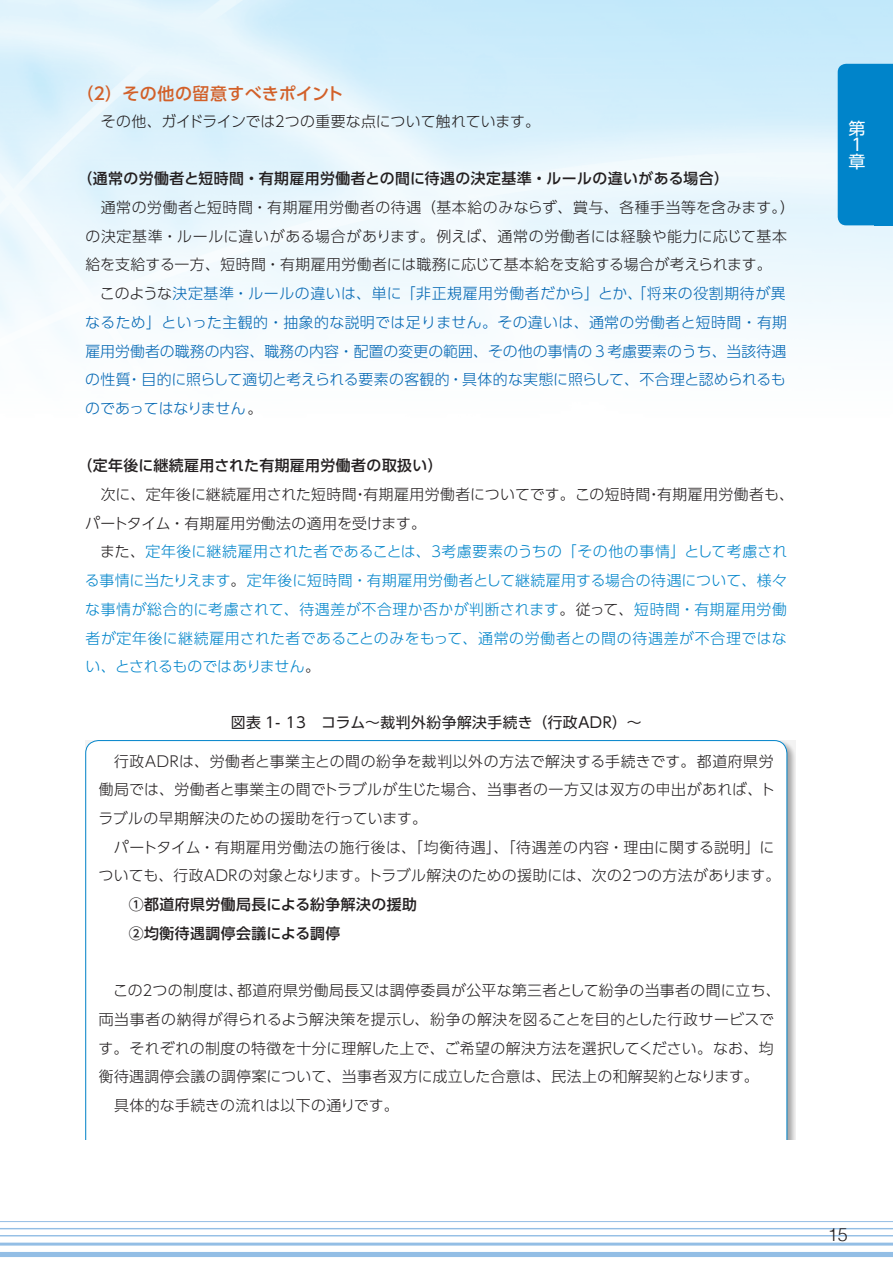
<style>
.page{position:relative;width:893px;height:1263px;background:#fff}
.page>*{position:absolute;margin:0;border:0;box-sizing:border-box;transform-origin:0 0}
.t1{font:300 18px "Helvetica";color:#231f20}
.t2{font:500 16.95px "UD Shin Go Pr 6 N";letter-spacing:.02em;color:#d26029}
.t3{font:16.95px "UD Shin Go Pr 6 N";color:#fff}
.t4{font:300 14.85px/28.7px "UD Shin Go Pr 6 N";letter-spacing:.03em;color:#231f20}
.t5{font:300 14.85px/28.7px "UD Shin Go Pr 6 N";letter-spacing:.015em;color:#0084ca;text-align:justify}
.t6{font:300 14.85px/28.7px "UD Shin Go Pr 6 N";letter-spacing:-.005em;color:#0166b3;text-align:justify}
.t7{font:500 14.85px/28.7px "UD Shin Go Pr 6 N";letter-spacing:.03em;color:#231f20}
.t8{font:300 14.85px "UD Shin Go Pr 6 N";letter-spacing:-.005em;color:#231f20}
.t9{font:14.85px "UD Shin Go Pr 6 N";letter-spacing:.03em;color:#231f20}
.s1{color:#231f20}
</style>
<div class="page">
<img style="left:0;top:0;width:893px;height:1246px">
<hr style="left:0;top:1228px;width:893px;height:1px;background:#93bee5">
<hr style="left:0;top:1235px;width:893px;height:1px;background:#93bee5">
<hr style="left:0;top:1242px;width:893px;height:3px;background:#93bee5">
<hr style="left:0;top:1221px;width:893px;height:1px;background:#93bee5">
<div style="left:0;top:1252px;width:893px;height:5px;background:#93bee5"></div>
<div style="left:838px;top:64px;width:36px;height:161px;background:#0084ca"></div>
<div style="left:874px;top:64px;width:19px;height:161px;background:#0084ca"></div>
<svg style="left:85px;top:740px;width:702px;height:400px"></svg>
<div style="left:75px;top:1140px;width:735px;height:48px;background:#fff"></div>
<p class="t2" style="left:76px;top:80px;width:268px">（２）その他の留意すべきポイント</p>
<p class="t8" style="left:101px;top:109px;width:441px">その他、ガイドラインでは２つの重要な点について触れています。</p>
<p class="t7" style="left:78px;top:164px;width:653px">（通常の労働者と短時間・有期雇用労働者との間に待遇の決定基準・ルールの違いがある場合）</p>
<p class="t4" style="left:85px;top:192px;width:711px;text-indent:15px">通常の労働者と短時間・有期雇用労働者の待遇（基本給のみならず、賞与、各種手当等を含みます。）の決定基準・ルールに違いがある場合があります。例えば、通常の労働者には経験や能力に応じて基本給を支給する一方、短時間・有期雇用労働者には職務に応じて基本給を支給する場合が考えられます。</p>
<p class="t6" style="left:85px;top:279px;width:703px;text-indent:15px"><span class="s1">このような</span>決定基準・ルールの違いは、単に「非正規雇用労働者だから」とか、「将来の役割期待が異なるため」といった主観的・抽象的な説明では足りません。その違いは、通常の労働者と短時間・有期雇用労働者の職務の内容、職務の内容・配置の変更の範囲、その他の事情の３考慮要素のうち、当該待遇の性質・目的に照らして適切と考えられる要素の客観的・具体的な実態に照らして、不合理と認められるものであってはなりません<span class="s1">。</span></p>
<p class="t7" style="left:78px;top:451px;width:367px">（定年後に継続雇用された有期雇用労働者の取扱い）</p>
<p class="t4" style="left:85px;top:480px;width:710px;text-indent:16px">次に、定年後に継続雇用された短時間・有期雇用労働者についてです。この短時間・有期雇用労働者も、パートタイム・有期雇用労働法の適用を受けます。</p>
<p class="t5" style="left:85px;top:537px;width:704px;text-indent:15px"><span class="s1">また、</span>定年後に継続雇用された者であることは、３考慮要素のうちの「その他の事情」として考慮される事情に当たりえます<span class="s1">。</span>定年後に短時間・有期雇用労働者として継続雇用する場合の待遇について、様々な事情が総合的に考慮されて、待遇差が不合理か否かが判断されます<span class="s1">。従って、</span>短時間・有期雇用労働者が定年後に継続雇用された者であることのみをもって、通常の労働者との間の待遇差が不合理ではない、とされるものではありません<span class="s1">。</span></p>
<p class="t9" style="left:231px;top:710px;width:412px">図表 1- 13 コラム～裁判外紛争解決手続き（行政ＡＤＲ）～</p>
<p class="t4" style="left:98px;top:746px;width:678px;text-align:justify;text-indent:16px">行政ＡＤＲは、労働者と事業主との間の紛争を裁判以外の方法で解決する手続きです。都道府県労働局では、労働者と事業主の間でトラブルが生じた場合、当事者の一方又は双方の申出があれば、トラブルの早期解決のための援助を行っています。</p>
<p class="t4" style="left:99px;top:832px;width:683px;text-indent:15px">パートタイム・有期雇用労働法の施行後は、「均衡待遇」、「待遇差の内容・理由に関する説明」についても、行政ＡＤＲの対象となります。トラブル解決のための援助には、次の２つの方法があります。</p>
<p class="t7" style="left:129px;top:890px;width:290px">①都道府県労働局長による紛争解決の援助<br>②均衡待遇調停会議による調停</p>
<p class="t4" style="left:113px;top:976px;width:669px">この２つの制度は、都道府県労働局長又は調停委員が公平な第三者として紛争の当事者の間に立ち、</p>
<p class="t4" style="left:99px;top:1004px;width:677px">両当事者の納得が得られるよう解決策を提示し、紛争の解決を図ることを目的とした行政サービスで</p>
<p class="t4" style="left:98px;top:1033px;width:677px">す。それぞれの制度の特徴を十分に理解した上で、ご希望の解決方法を選択してください。なお、均</p>
<p class="t4" style="left:99px;top:1062px;width:662px">衡待遇調停会議の調停案について、当事者双方に成立した合意は、民法上の和解契約となります。</p>
<p class="t4" style="left:114px;top:1091px;width:286px">具体的な手続きの流れは以下の通りです。</p>
<p class="t3" style="left:848px;top:114px;width:19px">第</p>
<p class="t3" style="left:848px;top:131px;width:19px">１</p>
<p class="t3" style="left:848px;top:147px;width:19px">章</p>
<p class="t1" style="left:828px;top:1219px;width:22px">15</p>
</div>
